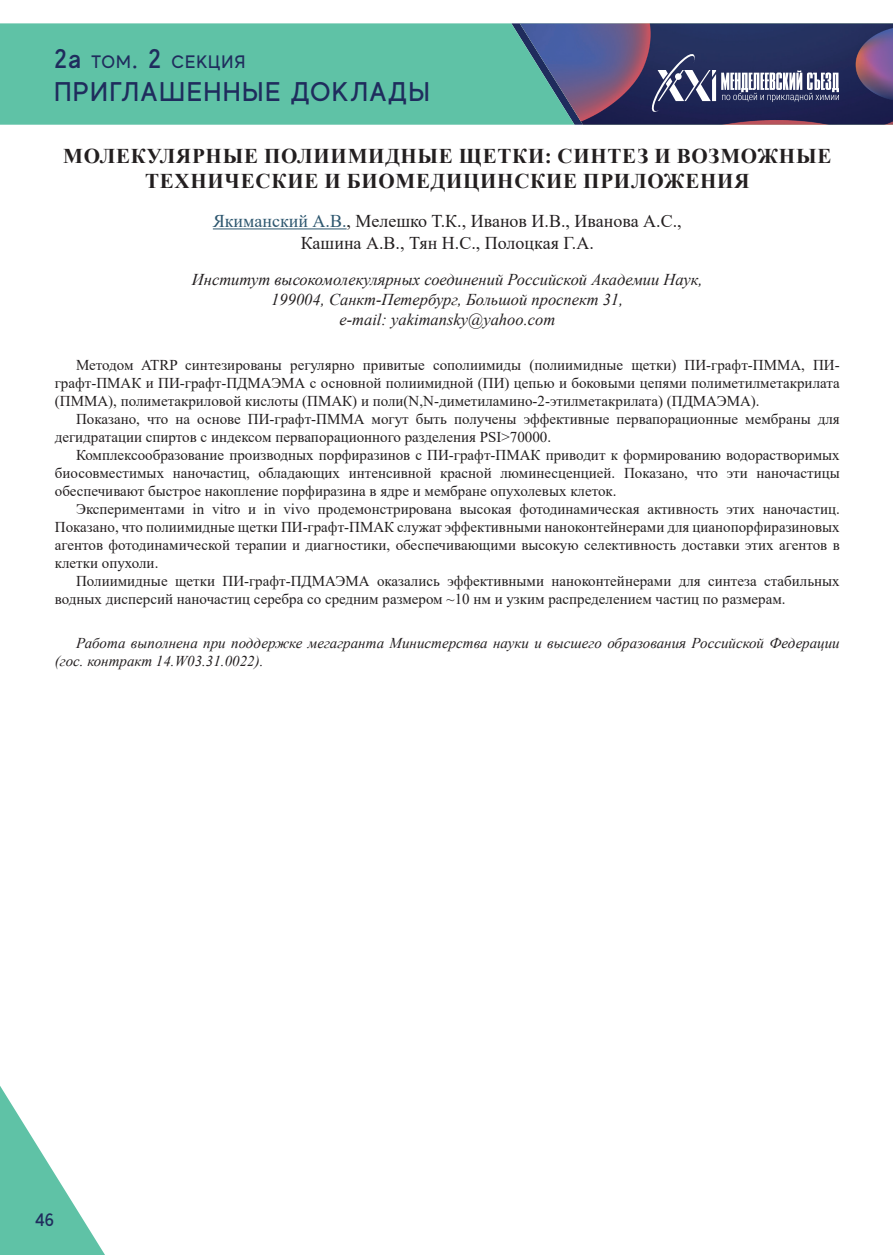
<style>
.page{position:relative;width:893px;height:1255px;background:#fff}
.page>*{position:absolute;margin:0;border:0;box-sizing:border-box;transform-origin:0 0}
.t1{font:500 27px "MADE Evolve Sans";letter-spacing:.05em;color:#1f2c5d}
.t2{font:700 21px/25.2px "Times New Roman";letter-spacing:.035em;color:#231f20;text-align:center}
.t3{font:18px/21.6px "Times New Roman";color:#231f20;text-align:center}
.t4{font:500 18px "MADE Evolve Sans";letter-spacing:.05em;color:#1f2c5d}
.t5{font:italic 16.5px/19.8px "Times New Roman";color:#231f20;text-align:center}
.t6{font:15px/18px "Times New Roman";color:#231f20;text-align:justify}
.t7{font:italic 15px/18px "Times New Roman";color:#231f20}
.s1{font-size:27px}
.s2{color:#2e576f}
</style>
<div class="page">
<div style="left:0;top:23px;width:511px;height:102px;background:#5fc2a6"></div>
<svg style="left:0;top:1086px;width:105px;height:168px"></svg>
<svg style="left:511px;top:23px;width:382px;height:102px;background:#4a5278"></svg>
<hr style="left:213px;top:228px;width:134px;height:1px;background:#2e576f">
<p class="t4" style="left:54px;top:51px;width:193px"><span class="s1">2а</span> ТОМ<span class="s1">. 2</span> СЕКЦИЯ</p>
<h1 class="t1" style="left:54px;top:74px;width:377px">ПРИГЛАШЕННЫЕ ДОКЛАДЫ</h1>
<h2 class="t2" style="left:63px;top:143px;width:770px">МОЛЕКУЛЯРНЫЕ ПОЛИИМИДНЫЕ ЩЕТКИ: СИНТЕЗ И ВОЗМОЖНЫЕ<br>ТЕХНИЧЕСКИЕ И БИОМЕДИЦИНСКИЕ ПРИЛОЖЕНИЯ</h2>
<p class="t3" style="left:213px;top:209px;width:470px"><span class="s2">Якиманский А.В.</span>, Мелешко Т.К., Иванов И.В., Иванова А.С.,<br>Кашина А.В., Тян Н.С., Полоцкая Г.А.</p>
<p class="t5" style="left:192px;top:269px;width:512px">Институт высокомолекулярных соединений Российской Академии Наук,<br>199004, Санкт-Петербург, Большой проспект 31,<br>e-mail: yakimansky@yahoo.com</p>
<p class="t6" style="left:55px;top:355px;width:786px;text-indent:21px">Методом ATRP синтезированы регулярно привитые сополиимиды (полиимидные щетки) ПИ-графт-ПММА, ПИ&shy;графт-ПМАК и ПИ-графт-ПДМАЭМА с основной полиимидной (ПИ) цепью и боковыми цепями полиметилметакрилата (ПММА), полиметакриловой кислоты (ПМАК) и поли(N,N-диметиламино-2-этилметакрилата) (ПДМАЭМА).</p>
<p class="t6" style="left:55px;top:409px;width:786px;text-indent:21px">Показано, что на основе ПИ-графт-ПММА могут быть получены эффективные первапорационные мембраны для дегидратации спиртов с индексом первапорационного разделения PSI&gt;70000.</p>
<p class="t6" style="left:55px;top:445px;width:786px;text-indent:21px">Комплексообразование производных порфиразинов с ПИ-графт-ПМАК приводит к формированию водорастворимых биосовместимых наночастиц, обладающих интенсивной красной люминесценцией. Показано, что эти наночастицы обеспечивают быстрое накопление порфиразина в ядре и мембране опухолевых клеток.</p>
<p class="t6" style="left:55px;top:499px;width:786px;text-indent:21px">Экспериментами in vitro и in vivo продемонстрирована высокая фотодинамическая активность этих наночастиц.<br>Показано, что полиимидные щетки ПИ-графт-ПМАК служат эффективными наноконтейнерами для цианопорфиразиновых агентов фотодинамической терапии и диагностики, обеспечивающими высокую селективность доставки этих агентов в клетки опухоли.</p>
<p class="t6" style="left:55px;top:571px;width:786px;text-indent:21px">Полиимидные щетки ПИ-графт-ПДМАЭМА оказались эффективными наноконтейнерами для синтеза стабильных водных дисперсий наночастиц серебра со средним размером ~10 нм и узким распределением частиц по размерам.</p>
<p class="t7" style="left:55px;top:633px;width:786px;text-indent:21px">Работа выполнена при поддержке мегагранта Министерства науки и высшего образования Российской Федерации (гос. контракт 14.W03.31.0022).</p>
<p class="t4" style="left:35px;top:1208px;width:21px">46</p>
</div>
